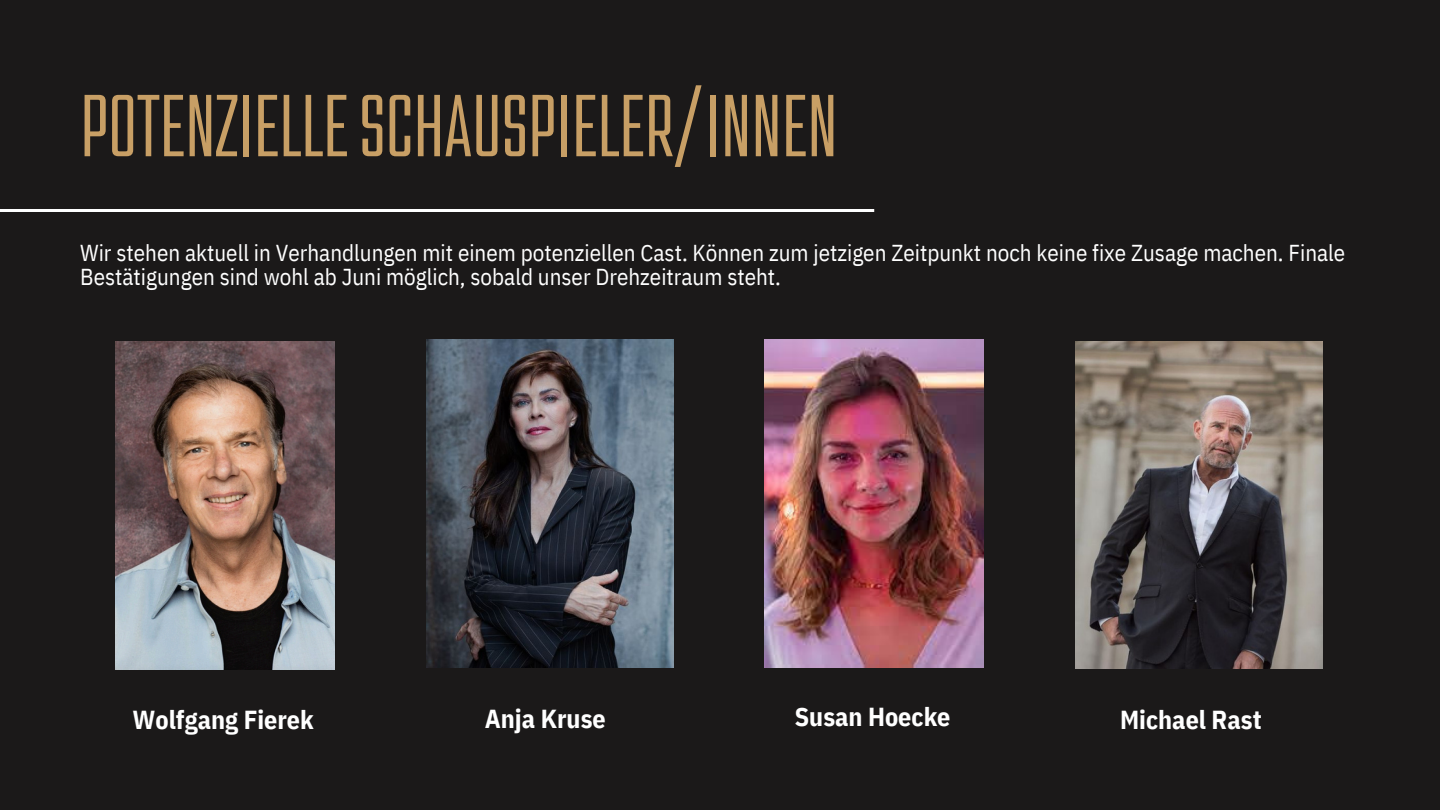
<style>
.page{position:relative;width:1440px;height:810px;background:#1b1919}
.page>*{position:absolute;margin:0;border:0;box-sizing:border-box;transform-origin:0 0}
.t1{font:80px "Kief Tek Regular Tall";color:#c89f65}
.t2{font:700 26px "IBM Plex Sans Cond";color:#fff}
.t3{font:23px/24.8px "IBM Plex Sans Cond";color:#fff}
</style>
<div class="page">
<hr style="left:0;top:209px;width:874px;height:3px;background:#fff">
<img style="left:115px;top:341px;width:219px;height:329px">
<img style="left:426px;top:339px;width:247px;height:329px">
<img style="left:765px;top:339px;width:219px;height:329px">
<img style="left:1076px;top:341px;width:247px;height:328px">
<p class="t1" style="left:80px;top:96px;width:759px">POTENZIELLESCHAUSPIELER/INNEN</p>
<h2 class="t3" style="left:80px;top:240px;width:1267px">Wir stehen aktuell in Verhandlungen mit einem potenziellen Cast. Können zum jetzigen Zeitpunkt noch keine fixe Zusage machen. Finale<br>Bestätigungen sind wohl ab Juni möglich, sobald unser Drehzeitraum steht.</h2>
<p class="t2" style="left:133px;top:702px;width:183px">Wolfgang Fierek</p>
<h2 class="t2" style="left:485px;top:701px;width:122px">Anja Kruse</h2>
<p class="t2" style="left:795px;top:700px;width:157px">Susan Hoecke</p>
<h2 class="t2" style="left:1120px;top:702px;width:143px">Michael Rast</h2>
</div>
